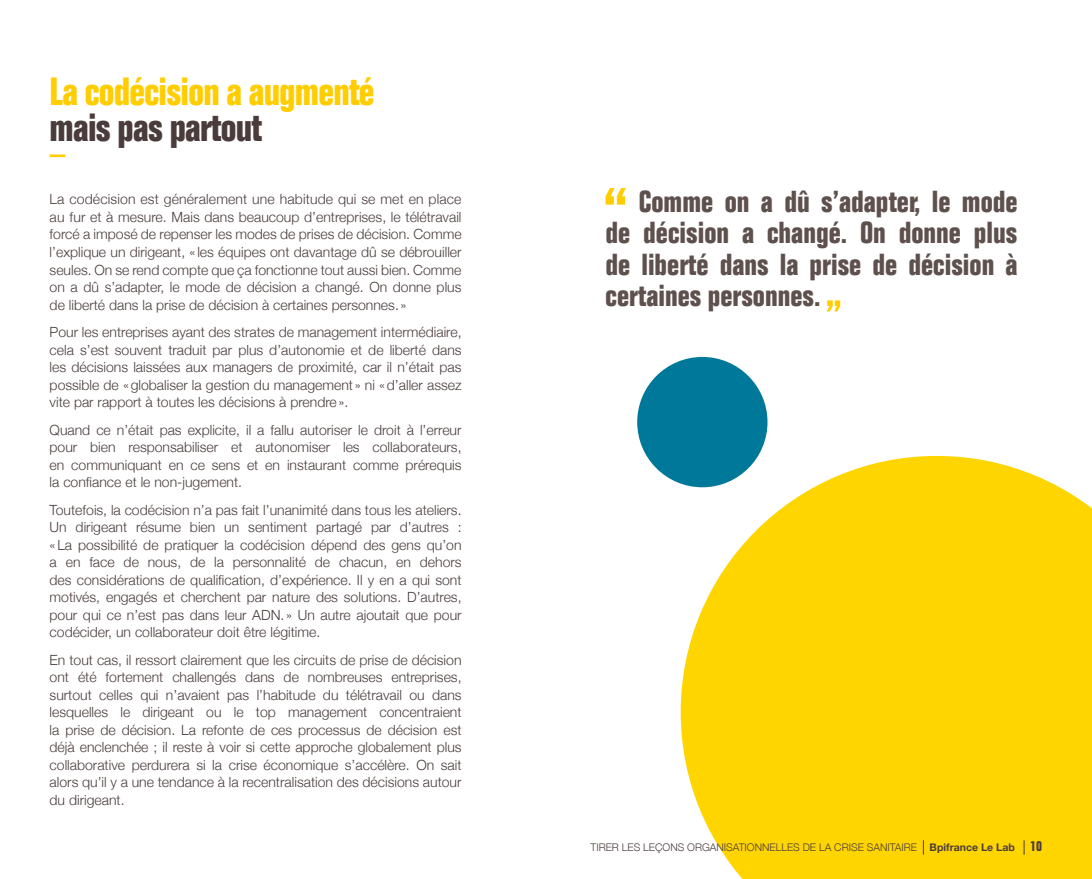
<style>
.page{position:relative;width:1092px;height:879px;background:#fff}
.page>*{position:absolute;margin:0;border:0;box-sizing:border-box;transform-origin:0 0}
.t1{font:700 condensed 38.5px "Folio";letter-spacing:-.02em;color:#ffcd00}
.t2{font:700 condensed 38.5px "Folio";letter-spacing:-.02em;color:#4b3c3c}
.t3{font:700 condensed 29.75px/31.5px "Folio";color:#5e514d;text-align:justify}
.t4{font:300 14px/17.5px "Helvetica Neue";color:#4b3c3c;text-align:justify}
.t5{font:300 10.5px "Helvetica Neue";color:#4b3c3c}
.s1{font-weight:700}
.s2{font-family:"Folio";font-weight:700;font-stretch:condensed;font-size:14px}
</style>
<div class="page">
<svg style="left:680px;top:455px;width:411px;height:423px;background:#fed91c"></svg>
<hr style="left:50px;top:154px;width:15px;height:3px;background:#ffcd00">
<div style="left:637px;top:357px;width:130px;height:130px;background:#00789a;border-radius:50%"></div>
<svg style="left:605px;top:188px;width:20px;height:16px"></svg>
<svg style="left:827px;top:300px;width:13px;height:11px"></svg>
<svg style="left:922px;top:839px;width:1px;height:15px"></svg>
<svg style="left:1023px;top:839px;width:1px;height:15px"></svg>
<h1 class="t1" style="left:50px;top:70px;width:326px">La codécision a augmenté</h1>
<h1 class="t2" style="left:50px;top:106px;width:214px">mais pas partout</h1>
<p class="t4" style="left:50px;top:190px;width:413px">La codécision est généralement une habitude qui se met en place au fur et à mesure. Mais dans beaucoup d’entreprises, le télétravail forcé a imposé de repenser les modes de prises de décision. Comme l’explique un dirigeant, « les équipes ont davantage dû se débrouiller seules. On se rend compte que ça fonctionne tout aussi bien. Comme on a dû s’adapter, le mode de décision a changé. On donne plus de liberté dans la prise de décision à certaines personnes. »</p>
<p class="t4" style="left:50px;top:322px;width:413px">Pour les entreprises ayant des strates de management intermédiaire, cela s’est souvent traduit par plus d’autonomie et de liberté dans les décisions laissées aux managers de proximité, car il n’était pas possible de «globaliser la gestion du management » ni «d’aller assez vite par rapport à toutes les décisions à prendre».</p>
<p class="t4" style="left:50px;top:420px;width:413px">Quand ce n’était pas explicite, il a fallu autoriser le droit à l’erreur pour bien responsabiliser et autonomiser les collaborateurs, en communiquant en ce sens et en instaurant comme prérequis la confiance et le non-jugement.</p>
<p class="t4" style="left:50px;top:499px;width:413px">Toutefois, la codécision n’a pas fait l’unanimité dans tous les ateliers.<br>Un dirigeant résume bien un sentiment partagé par d’autres : «La possibilité de pratiquer la codécision dépend des gens qu’on a en face de nous, de la personnalité de chacun, en dehors des considérations de qualification, d’expérience. Il y en a qui sont motivés, engagés et cherchent par nature des solutions. D’autres, pour qui ce n’est pas dans leur ADN. » Un autre ajoutait que pour codécider, un collaborateur doit être légitime.</p>
<p class="t4" style="left:50px;top:649px;width:413px">En tout cas, il ressort clairement que les circuits de prise de décision ont été fortement challengés dans de nombreuses entreprises, surtout celles qui n’avaient pas l’habitude du télétravail ou dans lesquelles le dirigeant ou le top management concentraient la prise de décision. La refonte de ces processus de décision est déjà enclenchée ; il reste à voir si cette approche globalement plus collaborative perdurera si la crise économique s’accélère. On sait alors qu’il y a une tendance à la recentralisation des décisions autour du dirigeant.</p>
<h2 class="t3" style="left:605px;top:185px;width:413px;text-indent:33px">Comme on a dû s’adapter, le mode de décision a changé. On donne plus de liberté dans la prise de décision à certaines personnes.</h2>
<p class="t5" style="left:590px;top:838px;width:453px">TIRER LES LEÇONS ORGANISATIONNELLES DE LA CRISE SANITAIRE <span class="s1">Bpifrance Le Lab</span> <span class="s2">10</span></p>
</div>
